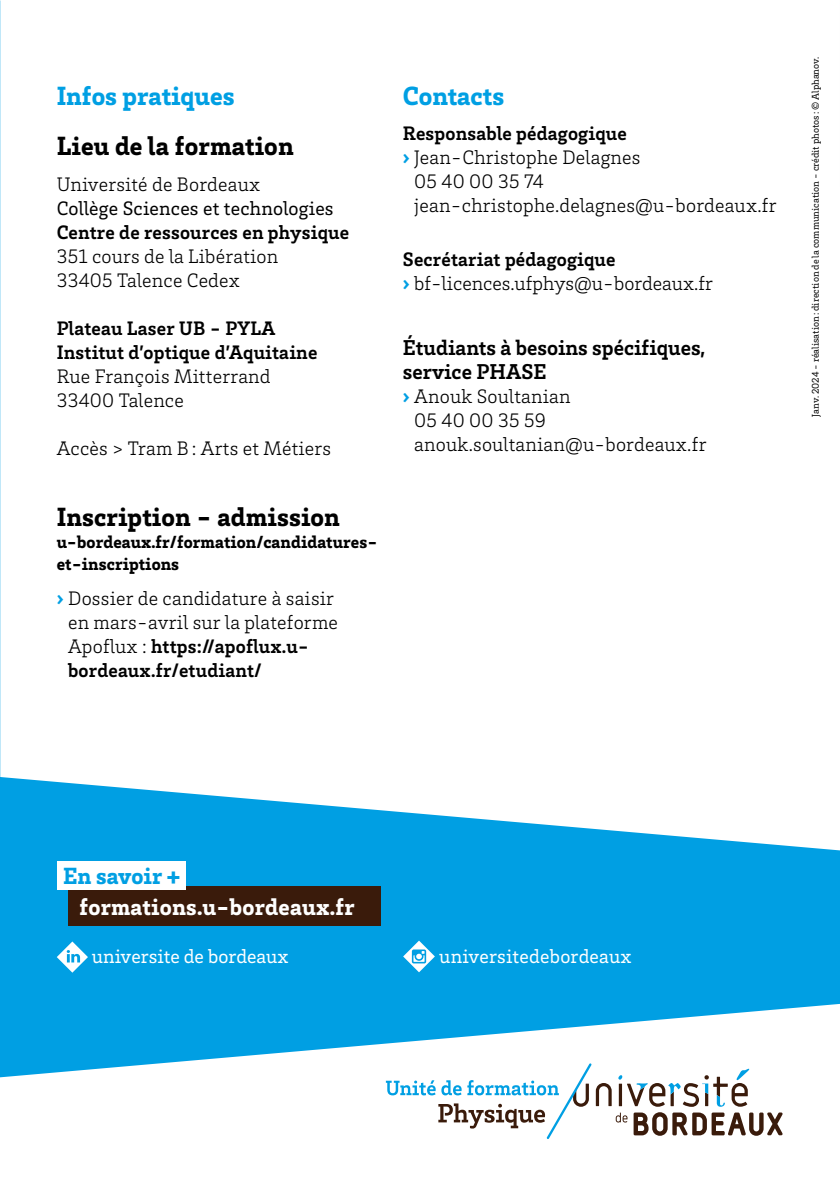
<style>
.page{position:relative;width:840px;height:1191px;background:#fff}
.page>*{position:absolute;margin:0;border:0;box-sizing:border-box;transform-origin:0 0}
.t1{font:900 27px "Brix Slab";letter-spacing:.005em;color:#000}
.t2{font:900 27px "Brix Slab";color:#009fe3}
.t3{font:900 24px "Brix Slab";letter-spacing:.01em;color:#fff}
.t4{font:900 24px "Brix Slab";color:#009fe3}
.t5{font:700 22px/24px "Brix Slab";color:#000}
.t6{font:300 20px/24px "Brix Slab";letter-spacing:.01em;color:#000}
.t7{font:700 20px/24px "Brix Slab";letter-spacing:.01em;color:#000}
.t8{font:20px "Brix Slab";color:#fff}
.t9{font:20px "Brix Slab";letter-spacing:.01em;color:#000}
.t10{font:900 18px/22px "Brix Slab";letter-spacing:.005em;color:#000}
.t11{font:10px "Brix Slab";color:#000}
.s1{font-weight:900;color:#009fe3}
.s2{font-weight:700}
</style>
<div class="page">
<svg style="left:0;top:777px;width:839px;height:227px;fill:#009fe3"></svg>
<div style="left:68px;top:886px;width:312px;height:40px;background:#3a1b0b"></div>
<svg style="left:57px;top:941px;width:31px;height:31px"></svg>
<svg style="left:403px;top:940px;width:31px;height:32px"></svg>
<div style="left:57px;top:861px;width:129px;height:29px;background:#fff"></div>
<svg style="left:0;top:1004px;width:838px;height:74px;fill:#009fe3"></svg>
<div style="left:374px;top:1058px;width:431px;height:93px;background:#fff"></div>
<svg style="left:385px;top:1063px;width:397px;height:76px"></svg>
<h1 class="t2" style="left:57px;top:78px;width:179px">Infos pratiques</h1>
<h1 class="t1" style="left:57px;top:128px;width:238px">Lieu de la formation</h1>
<p class="t6" style="left:57px;top:171px;width:205px">Université de Bordeaux</p>
<p class="t9" style="left:57px;top:195px;width:278px">Collège Sciences et technologies</p>
<p class="t7" style="left:57px;top:219px;width:294px">Centre de ressources en physique</p>
<p class="t6" style="left:57px;top:243px;width:223px">351 cours de la Libération<br>33405 Talence Cedex</p>
<p class="t7" style="left:57px;top:315px;width:262px">Plateau Laser UB - PYLA<br>Institut d’optique d’Aquitaine</p>
<p class="t6" style="left:57px;top:363px;width:215px">Rue François Mitterrand<br>33400 Talence</p>
<p class="t6" style="left:57px;top:435px;width:276px">Accès &gt; Tram B: Arts et Métiers</p>
<h1 class="t1" style="left:57px;top:499px;width:284px">Inscription - admission</h1>
<p class="t10" style="left:57px;top:530px;width:322px">u-bordeaux.fr/formation/candidatures&shy;et-inscriptions</p>
<p class="t6" style="left:68px;top:586px;width:271px;text-indent:-11px"><span class="s1">›</span> Dossier de candidature à saisir en mars-avril sur la plateforme<br>Apoflux : <span class="s2">https://apoflux.u&shy;bordeaux.fr/etudiant/</span></p>
<h1 class="t2" style="left:403px;top:78px;width:103px">Contacts</h1>
<p class="t7" style="left:403px;top:120px;width:225px">Responsable pédagogique</p>
<p class="t6" style="left:403px;top:144px;width:239px"><span class="s1">›</span> Jean-Christophe Delagnes</p>
<p class="t6" style="left:414px;top:168px;width:131px">05 40 00 35 74</p>
<p class="t6" style="left:414px;top:192px;width:363px">jean-christophe.delagnes@u-bordeaux.fr</p>
<p class="t6" style="left:403px;top:246px;width:311px"><span class="s2">Secrétariat pédagogique<br></span><span class="s1">›</span> bf-licences.ufphys@u-bordeaux.fr</p>
<p class="t5" style="left:403px;top:334px;width:304px">Étudiants à besoins spécifiques, service PHASE</p>
<p class="t6" style="left:414px;top:383px;width:293px;text-indent:-11px"><span class="s1">›</span> Anouk Soultanian<br>05 40 00 35 59 anouk.soultanian@u-bordeaux.fr</p>
<p class="t11" style="left:808px;top:417px;width:361px;rotate:-90deg">Janv. 2024 - réalisation: direction de la communication - crédit photos : © Alphanov.</p>
<p class="t4" style="left:63px;top:860px;width:119px">En savoir +</p>
<p class="t3" style="left:79px;top:890px;width:276px">formations.u-bordeaux.fr</p>
<p class="t8" style="left:92px;top:943px;width:198px">universite de bordeaux</p>
<p class="t8" style="left:439px;top:943px;width:194px">universitedebordeaux</p>
</div>
